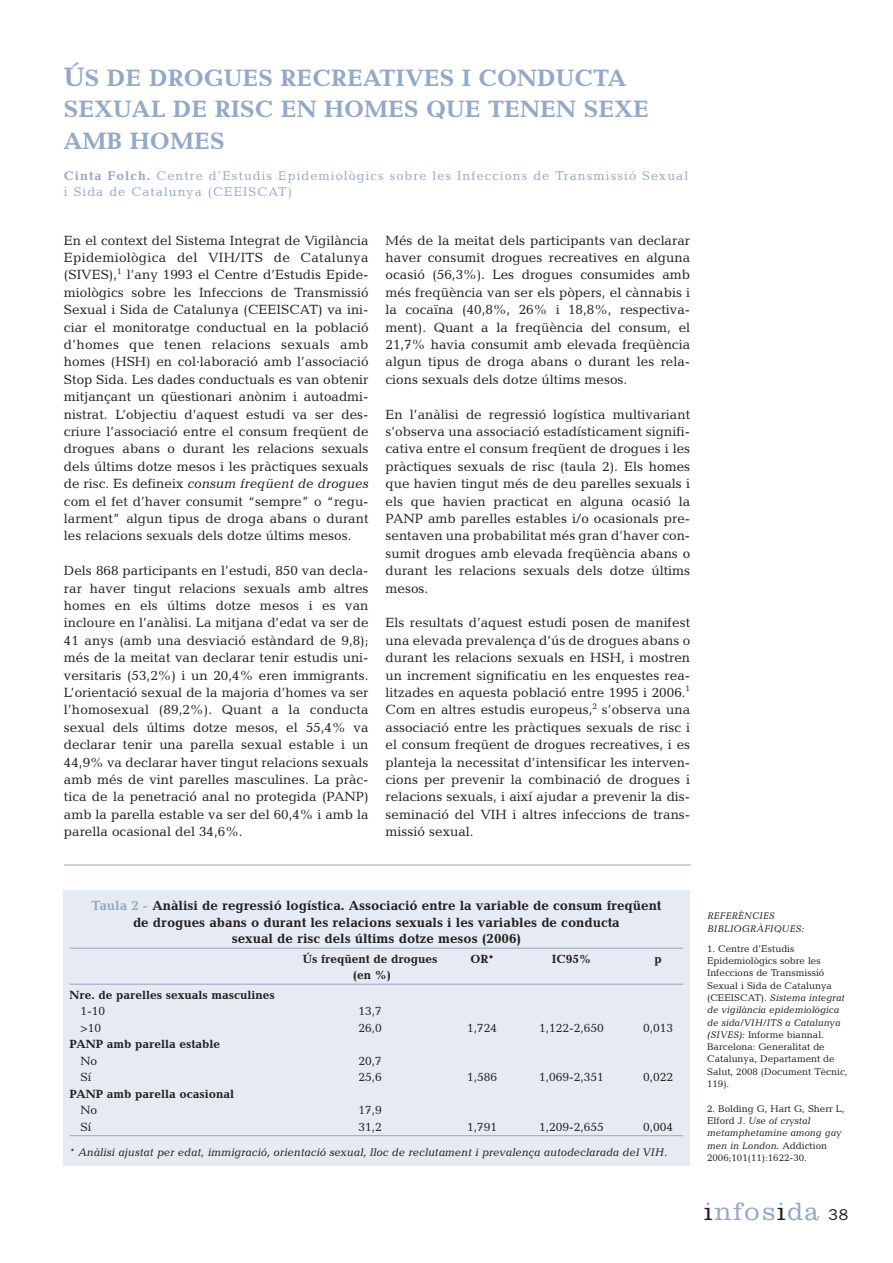
<style>
.page{position:relative;width:893px;height:1263px;background:#fff}
.page>*{position:absolute;margin:0;border:0;box-sizing:border-box;transform-origin:0 0}
.t1{font:300 25.95px "Clarendon";letter-spacing:.06em;color:#94a8ca}
.t2{font:700 24px/31.5px "Candida";color:#94a8ca}
.t3{font:13.5px/17.4px "Candida";color:#231f20;text-align:justify}
.t4{font:700 13.5px/16.5px "Candida";color:#231f20;text-align:center}
.t5{font:12.75px/16.5px "Candida";letter-spacing:.085em;color:#94a8ca}
.t6{font:700 12px "Candida";color:#231f20}
.t7{font:12px "Candida";color:#231f20}
.t8{font:italic 11.25px "Candida";color:#231f20}
.t9{font:9.75px/12.3px "Candida";color:#231f20}
.t10{font:italic 9.75px/12.3px "Candida";color:#231f20}
.s1{font-size:27px}
.s2{font-weight:700}
.s3{font-style:italic}
.s4{color:#94a8ca}
.s5{color:#231f20}
.s6{font-family:"Franklin Gothic";font-weight:400;font-size:15.75px;color:#231f20}
</style>
<div class="page">
<hr style="left:64px;top:865px;width:627px;height:1px;background:#94a8ca">
<div style="left:64px;top:890px;width:626px;height:276px;background:#e6eaf2"></div>
<hr style="left:70px;top:948px;width:613px;height:1px;background:#94a8ca">
<hr style="left:70px;top:984px;width:613px;height:1px;background:#94a8ca">
<hr style="left:70px;top:1135px;width:613px;height:1px;background:#94a8ca">
<h2 class="t2" style="left:64px;top:64px;width:586px"><span class="s1">Ú</span>S DE DROGUES RECREATIVES I CONDUCTA<br>SEXUAL DE RISC EN HOMES QUE TENEN SEXE<br>AMB HOMES</h2>
<p class="t5" style="left:64px;top:169px;width:625px"><span class="s2">Cinta Folch.</span> Centre d’Estudis Epidemiològics sobre les Infeccions de Transmissió Sexual i Sida de Catalunya (CEEISCAT)</p>
<p class="t3" style="left:64px;top:233px;width:306px">En el context del Sistema Integrat de Vigilància Epidemiològica del VIH/ITS de Catalunya (SIVES),<sup>1</sup> l’any 1993 el Centre d’Estudis Epide&shy;miològics sobre les Infeccions de Transmissió Sexual i Sida de Catalunya (CEEISCAT) va ini&shy;ciar el monitoratge conductual en la població d’homes que tenen relacions sexuals amb homes (HSH) en col·laboració amb l’associació Stop Sida. Les dades conductuals es van obtenir mitjançant un qüestionari anònim i autoadmi&shy;nistrat. L’objectiu d’aquest estudi va ser des&shy;criure l’associació entre el consum freqüent de drogues abans o durant les relacions sexuals dels últims dotze mesos i les pràctiques sexuals de risc. Es defineix <span class="s3">consum freqüent de drogues </span>com el fet d’haver consumit “sempre” o “regu&shy;larment” algun tipus de droga abans o durant les relacions sexuals dels dotze últims mesos.</p>
<p class="t3" style="left:64px;top:563px;width:306px">Dels 868 participants en l’estudi, 850 van decla&shy;rar haver tingut relacions sexuals amb altres homes en els últims dotze mesos i es van incloure en l’anàlisi. La mitjana d’edat va ser de 41 anys (amb una desviació estàndard de 9,8); més de la meitat van declarar tenir estudis uni&shy;versitaris (53,2%) i un 20,4% eren immigrants.<br>L’orientació sexual de la majoria d’homes va ser l’homosexual (89,2%). Quant a la conducta sexual dels últims dotze mesos, el 55,4% va declarar tenir una parella sexual estable i un 44,9% va declarar haver tingut relacions sexuals amb més de vint parelles masculines. La pràc&shy;tica de la penetració anal no protegida (PANP) amb la parella estable va ser del 60,4% i amb la parella ocasional del 34,6%.</p>
<p class="t3" style="left:385px;top:233px;width:306px">Més de la meitat dels participants van declarar haver consumit drogues recreatives en alguna ocasió (56,3%). Les drogues consumides amb més freqüència van ser els pòpers, el cànnabis i la cocaïna (40,8%, 26% i 18,8%, respectiva&shy;ment). Quant a la freqüència del consum, el 21,7% havia consumit amb elevada freqüència algun tipus de droga abans o durant les rela&shy;cions sexuals dels dotze últims mesos.</p>
<p class="t3" style="left:385px;top:407px;width:306px">En l’anàlisi de regressió logística multivariant s’observa una associació estadísticament signifi&shy;cativa entre el consum freqüent de drogues i les pràctiques sexuals de risc (taula 2). Els homes que havien tingut més de deu parelles sexuals i els que havien practicat en alguna ocasió la PANP amb parelles estables i/o ocasionals pre&shy;sentaven una probabilitat més gran d’haver con&shy;sumit drogues amb elevada freqüència abans o durant les relacions sexuals dels dotze últims mesos.</p>
<p class="t3" style="left:385px;top:615px;width:306px">Els resultats d’aquest estudi posen de manifest una elevada prevalença d’ús de drogues abans o durant les relacions sexuals en HSH, i mostren un increment significatiu en les enquestes rea&shy;litzades en aquesta població entre 1995 i 2006.<sup>1<br></sup>Com en altres estudis europeus,<sup>2</sup> s’observa una associació entre les pràctiques sexuals de risc i el consum freqüent de drogues recreatives, i es planteja la necessitat d’intensificar les interven&shy;cions per prevenir la combinació de drogues i relacions sexuals, i així ajudar a prevenir la dis&shy;seminació del VIH i altres infeccions de trans&shy;missió sexual.</p>
<p class="t4" style="left:91px;top:899px;width:571px"><span class="s4">Taula 2 -</span> Anàlisi de regressió logística. Associació entre la variable de consum freqüent de drogues abans o durant les relacions sexuals i les variables de conducta<br>sexual de risc dels últims dotze mesos (2006)</p>
<p class="t6" style="left:303px;top:954px;width:136px">Ús freqüent de drogues</p>
<p class="t6" style="left:470px;top:954px;width:25px">OR*</p>
<p class="t6" style="left:552px;top:954px;width:41px">IC95%</p>
<p class="t6" style="left:654px;top:954px;width:9px">p</p>
<p class="t6" style="left:353px;top:971px;width:39px">(en %)</p>
<p class="t6" style="left:70px;top:990px;width:207px">Nre. de parelles sexuals masculines</p>
<p class="t7" style="left:81px;top:1007px;width:26px">1-10</p>
<p class="t7" style="left:358px;top:1007px;width:25px">13,7</p>
<p class="t7" style="left:81px;top:1023px;width:22px">&gt;10</p>
<p class="t7" style="left:358px;top:1023px;width:25px">26,0</p>
<p class="t7" style="left:467px;top:1023px;width:32px">1,724</p>
<p class="t7" style="left:539px;top:1023px;width:66px">1,122-2,650</p>
<p class="t7" style="left:643px;top:1023px;width:32px">0,013</p>
<p class="t6" style="left:70px;top:1040px;width:152px">PANP amb parella estable</p>
<p class="t7" style="left:81px;top:1056px;width:18px">No</p>
<p class="t7" style="left:358px;top:1056px;width:25px">20,7</p>
<p class="t7" style="left:81px;top:1073px;width:12px">Sí</p>
<p class="t7" style="left:358px;top:1073px;width:25px">25,6</p>
<p class="t7" style="left:467px;top:1073px;width:32px">1,586</p>
<p class="t7" style="left:539px;top:1073px;width:66px">1,069-2,351</p>
<p class="t7" style="left:643px;top:1073px;width:32px">0,022</p>
<p class="t6" style="left:70px;top:1089px;width:166px">PANP amb parella ocasional</p>
<p class="t7" style="left:81px;top:1106px;width:18px">No</p>
<p class="t7" style="left:358px;top:1106px;width:25px">17,9</p>
<p class="t7" style="left:81px;top:1122px;width:12px">Sí</p>
<p class="t7" style="left:358px;top:1122px;width:25px">31,2</p>
<p class="t7" style="left:467px;top:1122px;width:32px">1,791</p>
<p class="t7" style="left:539px;top:1122px;width:66px">1,209-2,655</p>
<p class="t7" style="left:643px;top:1122px;width:32px">0,004</p>
<p class="t8" style="left:70px;top:1148px;width:599px">* Anàlisi ajustat per edat, immigració, orientació sexual, lloc de reclutament i prevalença autodeclarada del VIH.</p>
<p class="t10" style="left:707px;top:911px;width:98px">REFERÈNCIES<br>BIBLIOGRÀFIQUES:</p>
<p class="t9" style="left:707px;top:943px;width:142px">1. Centre d’Estudis<br>Epidemiològics sobre les<br>Infeccions de Transmissió<br>Sexual i Sida de Catalunya (CEEISCAT). <span class="s3">Sistema integrat de vigilància epidemiològica de sida/VIH/ITS a Catalunya (SIVES):</span> Informe biannal.<br>Barcelona: Generalitat de<br>Catalunya, Departament de<br>Salut, 2008 (Document Tècnic,<br>119).</p>
<p class="t9" style="left:707px;top:1103px;width:139px">2. Bolding G, Hart G, Sherr L,<br>Elford J. <span class="s3">Use of crystal metamphetamine among gay men in London.</span> Addiction<br>2006;101(11):1622-30.</p>
<h1 class="t1" style="left:704px;top:1203px;width:146px"><span class="s5">i</span>nfos<span class="s5">i</span>da <span class="s6">38</span></h1>
</div>
